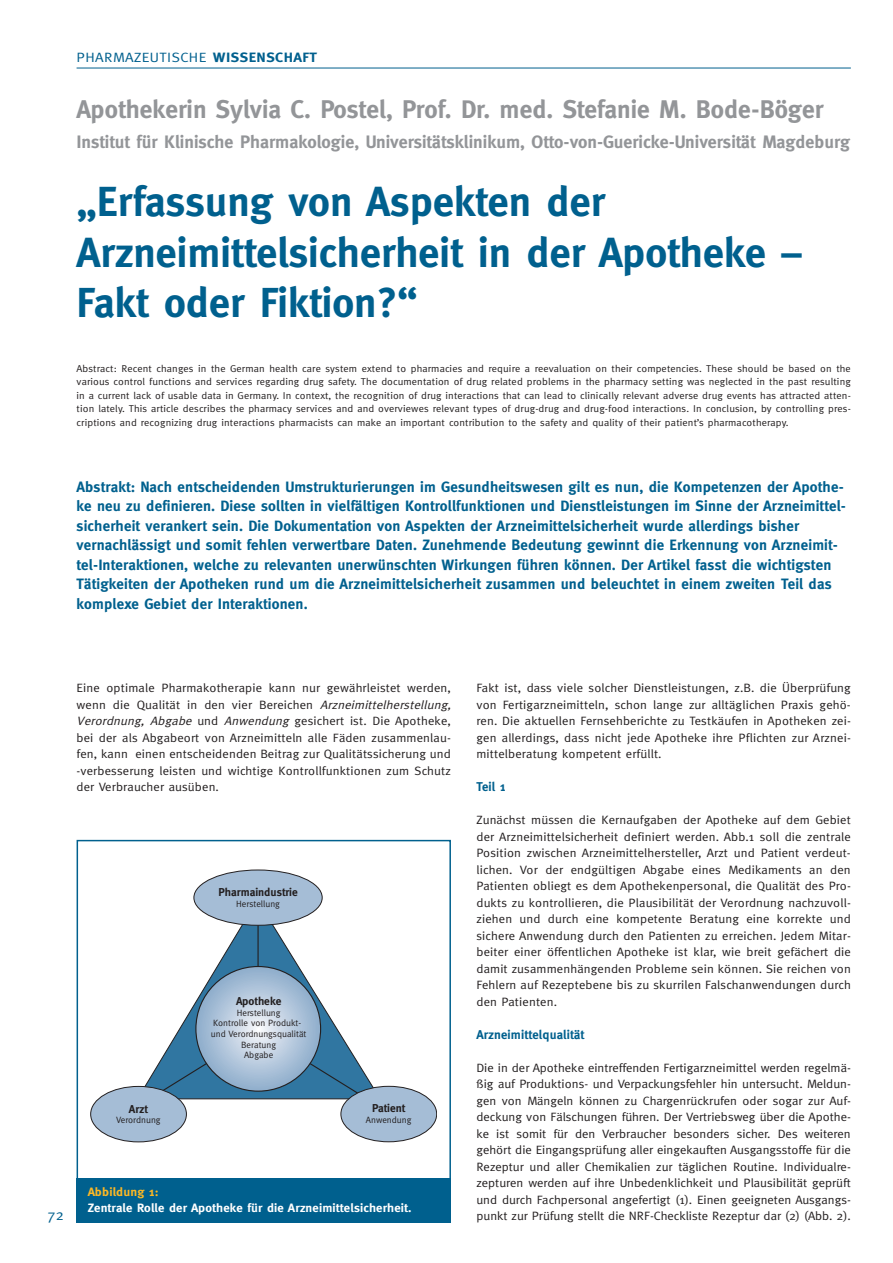
<style>
.page{position:relative;width:893px;height:1263px;background:#fff}
.page>*{position:absolute;margin:0;border:0;box-sizing:border-box;transform-origin:0 0}
.t1{font:700 42px/50.4px "Meta";color:#00608e}
.t2{font:700 25.5px "Meta";color:#939598}
.t3{font:700 18px "Meta";color:#939598}
.t4{font:700 15px/19.5px "Meta";letter-spacing:.01em;color:#00608e}
.t5{font:15px "Meta";color:#00608e}
.t6{font:13.5px "Meta";letter-spacing:.025em;color:#00608e;scale:1.11 1}
.t7{font:700 12.75px "Meta";letter-spacing:.01em;color:#00608e}
.t8{font:12.15px/16.5px "Meta";letter-spacing:.01em;color:#231f20;text-align:justify;scale:1.05 1}
.t9{font:700 12.15px "Meta";letter-spacing:.01em;color:#fff;scale:1.05 1}
.t10{font:700 12.15px "Meta";letter-spacing:.01em;color:#fdb824;scale:1.05 1}
.t11{font:700 11.4px "Meta";color:#231f20}
.t12{font:10.05px/13.5px "Meta";letter-spacing:.01em;color:#231f20;text-align:justify;scale:1.05 1}
.t13{font:9.15px/10.6px "Meta";color:#231f20;text-align:center}
.s1{font-weight:700}
.s2{font-style:italic}
</style>
<div class="page">
<hr style="left:77px;top:68px;width:773px;height:1px;background:#00608e">
<svg style="left:149px;top:913px;width:218px;height:187px"></svg>
<div style="left:194px;top:870px;width:128px;height:55px;background:#a5bdd6;border-radius:50%"></div>
<div style="left:194px;top:870px;width:128px;height:56px;border:1px solid #231f20;border-radius:50%"></div>
<div style="left:91px;top:1086px;width:95px;height:56px;background:#a5bdd6;border-radius:50%"></div>
<div style="left:90px;top:1086px;width:97px;height:56px;border:1px solid #231f20;border-radius:50%"></div>
<div style="left:341px;top:1086px;width:95px;height:56px;background:#a5bdd6;border-radius:50%"></div>
<div style="left:340px;top:1086px;width:97px;height:56px;border:1px solid #231f20;border-radius:50%"></div>
<svg style="left:196px;top:967px;width:124px;height:124px;background:#aec3d8"></svg>
<div style="left:77px;top:840px;width:374px;height:382px;border:2px solid #00608e"></div>
<div style="left:77px;top:1178px;width:374px;height:44px;background:#00608e"></div>
<p class="t6" style="left:77px;top:52px;width:218px">PHARMAZEUTISCHE <span class="s1">WISSENSCHAFT</span></p>
<h2 class="t2" style="left:77px;top:100px;width:748px">Apothekerin Sylvia C. Postel, Prof. Dr. med. Stefanie M. Bode-Böger</h2>
<h3 class="t3" style="left:77px;top:135px;width:775px">Institut für Klinische Pharmakologie, Universitätsklinikum, Otto-von-Guericke-Universität Magdeburg</h3>
<h1 class="t1" style="left:77px;top:181px;width:726px">„Erfassung von Aspekten der<br>Arzneimittelsicherheit in der Apotheke –<br>Fakt oder Fiktion?“</h1>
<p class="t12" style="left:77px;top:362px;width:739px">Abstract: Recent changes in the German health care system extend to pharmacies and require a reevaluation on their competencies. These should be based on the various control functions and services regarding drug safety. The documentation of drug related problems in the pharmacy setting was neglected in the past resulting in a current lack of usable data in Germany. In context, the recognition of drug interactions that can lead to clinically relevant adverse drug events has attracted atten&shy;tion lately. This article describes the pharmacy services and and overviewes relevant types of drug-drug and drug-food interactions. In conclusion, by controlling pres&shy;criptions and recognizing drug interactions pharmacists can make an important contribution to the safety and quality of their patient’s pharmacotherapy.</p>
<p class="t4" style="left:77px;top:478px;width:771px">Abstrakt: Nach entscheidenden Umstrukturierungen im Gesundheitswesen gilt es nun, die Kompetenzen der Apothe&shy;ke neu zu definieren. Diese sollten in vielfältigen Kontrollfunktionen und Dienstleistungen im Sinne der Arzneimittel&shy;sicherheit verankert sein. Die Dokumentation von Aspekten der Arzneimittelsicherheit wurde allerdings bisher vernachlässigt und somit fehlen verwertbare Daten. Zunehmende Bedeutung gewinnt die Erkennung von Arzneimit&shy;tel-Interaktionen, welche zu relevanten unerwünschten Wirkungen führen können. Der Artikel fasst die wichtigsten Tätigkeiten der Apotheken rund um die Arzneimittelsicherheit zusammen und beleuchtet in einem zweiten Teil das komplexe Gebiet der Interaktionen.</p>
<p class="t5" style="left:47px;top:1209px;width:18px">72</p>
<p class="t8" style="left:77px;top:681px;width:360px;text-align:left">Eine optimale Pharmakotherapie kann nur gewährleistet werden, wenn die Qualität in den vier Bereichen <span class="s2">Arzneimittelherstellung, Verordnung, Abgabe</span> und <span class="s2">Anwendung</span> gesichert ist. Die Apotheke, bei der als Abgabeort von Arzneimitteln alle Fäden zusammenlau&shy;fen, kann einen entscheidenden Beitrag zur Qualitätssicherung und -verbesserung leisten und wichtige Kontrollfunktionen zum Schutz der Verbraucher ausüben.</p>
<p class="t8" style="left:476px;top:681px;width:358px">Fakt ist, dass viele solcher Dienstleistungen, z.B. die Überprüfung von Fertigarzneimitteln, schon lange zur alltäglichen Praxis gehö&shy;ren. Die aktuellen Fernsehberichte zu Testkäufen in Apotheken zei&shy;gen allerdings, dass nicht jede Apotheke ihre Pflichten zur Arznei&shy;mittelberatung kompetent erfüllt.</p>
<p class="t7" style="left:476px;top:782px;width:31px">Teil 1</p>
<p class="t8" style="left:476px;top:813px;width:358px">Zunächst müssen die Kernaufgaben der Apotheke auf dem Gebiet der Arzneimittelsicherheit definiert werden. Abb.1 soll die zentrale Position zwischen Arzneimittelhersteller, Arzt und Patient verdeut&shy;lichen. Vor der endgültigen Abgabe eines Medikaments an den Patienten obliegt es dem Apothekenpersonal, die Qualität des Pro&shy;dukts zu kontrollieren, die Plausibilität der Verordnung nachzuvoll&shy;ziehen und durch eine kompetente Beratung eine korrekte und sichere Anwendung durch den Patienten zu erreichen. Jedem Mitar&shy;beiter einer öffentlichen Apotheke ist klar, wie breit gefächert die damit zusammenhängenden Probleme sein können. Sie reichen von Fehlern auf Rezeptebene bis zu skurrilen Falschanwendungen durch den Patienten.</p>
<p class="t7" style="left:476px;top:1030px;width:109px">Arzneimittelqualität</p>
<p class="t8" style="left:476px;top:1060px;width:358px">Die in der Apotheke eintreffenden Fertigarzneimittel werden regelmä&shy;ßig auf Produktions- und Verpackungsfehler hin untersucht. Meldun&shy;gen von Mängeln können zu Chargenrückrufen oder sogar zur Auf&shy;deckung von Fälschungen führen. Der Vertriebsweg über die Apothe&shy;ke ist somit für den Verbraucher besonders sicher. Des weiteren gehört die Eingangsprüfung aller eingekauften Ausgangsstoffe für die Rezeptur und aller Chemikalien zur täglichen Routine. Individualre&shy;zepturen werden auf ihre Unbedenklichkeit und Plausibilität geprüft und durch Fachpersonal angefertigt (1). Einen geeigneten Ausgangs&shy;punkt zur Prüfung stellt die NRF-Checkliste Rezeptur dar (2) (Abb. 2).</p>
<p class="t11" style="left:218px;top:888px;width:81px">Pharmaindustrie</p>
<p class="t13" style="left:236px;top:899px;width:45px">Herstellung</p>
<p class="t11" style="left:236px;top:997px;width:47px">Apotheke</p>
<p class="t13" style="left:211px;top:1008px;width:97px">Herstellung<br>Kontrolle von Produkt&shy;und Verordnungsqualität<br>Beratung<br>Abgabe</p>
<p class="t11" style="left:372px;top:1104px;width:35px">Patient</p>
<p class="t13" style="left:366px;top:1116px;width:47px">Anwendung</p>
<p class="t11" style="left:129px;top:1105px;width:20px">Arzt</p>
<p class="t13" style="left:116px;top:1116px;width:46px">Verordnung</p>
<p class="t10" style="left:88px;top:1187px;width:69px">Abbildung 1:</p>
<p class="t9" style="left:88px;top:1203px;width:310px">Zentrale Rolle der Apotheke für die Arzneimittelsicherheit.</p>
</div>
